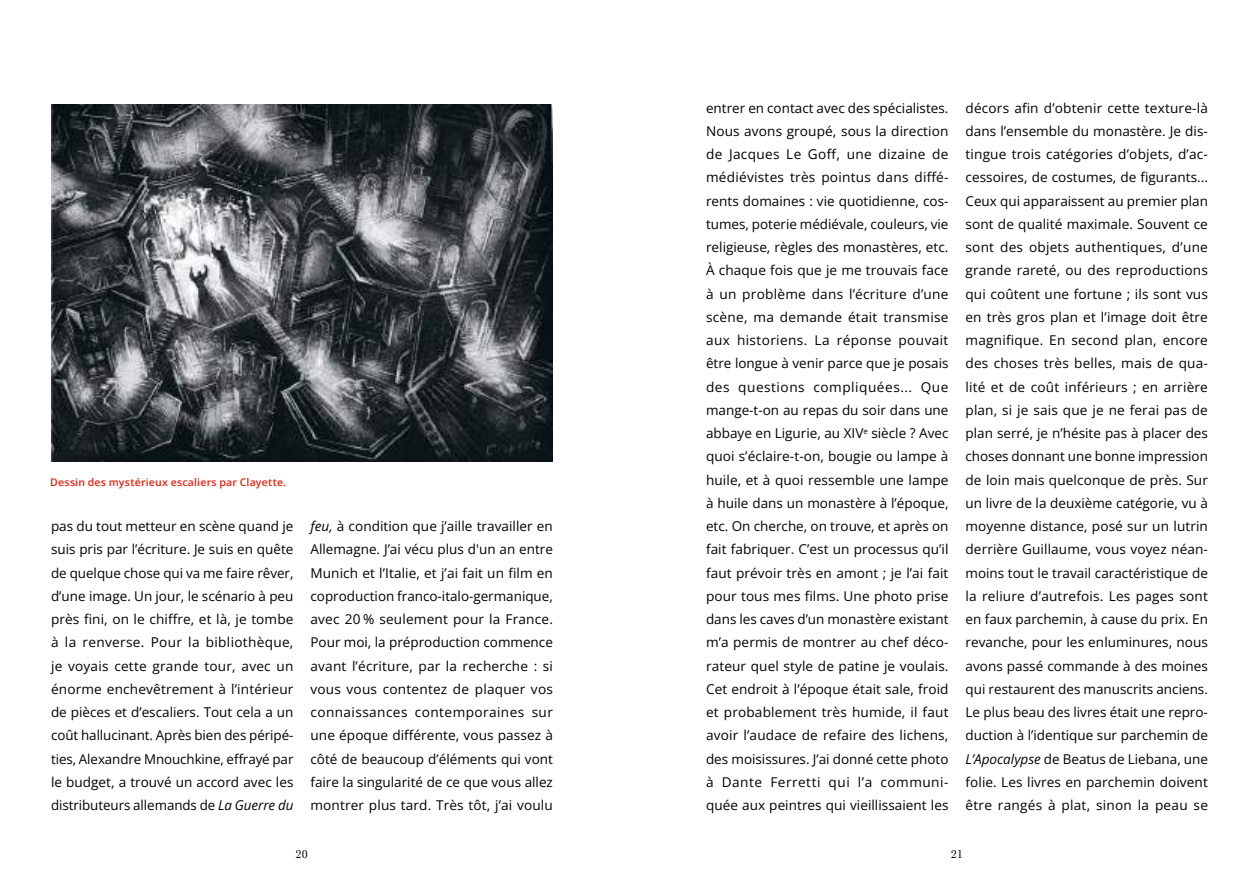
<style>
.page{position:relative;width:1259px;height:893px;background:#fff}
.page>*{position:absolute;margin:0;border:0;box-sizing:border-box;transform-origin:0 0}
.t1{font:13.5px/23.2px "Open Sans";letter-spacing:.005em;color:#000;text-align:justify}
.t2{font:12px "Cochin";color:#000}
.t3{font:600 10.5px "Open Sans";letter-spacing:.025em;color:#e42212}
.s1{font-style:italic}
</style>
<div class="page">
<img style="left:51px;top:105px;width:502px;height:356px">
<p class="t3" style="left:50px;top:474px;width:237px">Dessin des mystérieux escaliers par Clayette.</p>
<p class="t1" style="left:51px;top:514px;width:244px">pas du tout metteur en scène quand je suis pris par l’écriture. Je suis en quête de quelque chose qui va me faire rêver, d’une image. Un jour, le scénario à peu près fini, on le chiffre, et là, je tombe à la renverse. Pour la bibliothèque, je voyais cette grande tour, avec un énorme enchevêtrement à l’intérieur de pièces et d’escaliers. Tout cela a un coût hallucinant. Après bien des péripé&shy;ties, Alexandre Mnouchkine, effrayé par le budget, a trouvé un accord avec les distributeurs allemands de <span class="s1">La Guerre du</span></p>
<p class="t1" style="left:310px;top:514px;width:244px"><span class="s1">feu,</span> à condition que j’aille travailler en Allemagne. J’ai vécu plus d'un an entre Munich et l’Italie, et j’ai fait un film en coproduction franco-italo-germanique, avec 20 % seulement pour la France.<br>Pour moi, la préproduction commence avant l’écriture, par la recherche : si vous vous contentez de plaquer vos connaissances contemporaines sur une époque différente, vous passez à côté de beaucoup d’éléments qui vont faire la singularité de ce que vous allez montrer plus tard. Très tôt, j’ai voulu</p>
<p class="t1" style="left:706px;top:96px;width:244px">entrer en contact avec des spécialistes.<br>Nous avons groupé, sous la direction de Jacques Le Goff, une dizaine de médiévistes très pointus dans diffé&shy;rents domaines : vie quotidienne, cos&shy;tumes, poterie médiévale, couleurs, vie religieuse, règles des monastères, etc.<br>À chaque fois que je me trouvais face à un problème dans l’écriture d’une scène, ma demande était transmise aux historiens. La réponse pouvait être longue à venir parce que je posais des questions compliquées... Que mange-t-on au repas du soir dans une abbaye en Ligurie, au XIV<sup>e</sup> siècle ? Avec quoi s’éclaire-t-on, bougie ou lampe à huile, et à quoi ressemble une lampe à huile dans un monastère à l’époque, etc. On cherche, on trouve, et après on fait fabriquer. C’est un processus qu’il faut prévoir très en amont ; je l’ai fait pour tous mes films. Une photo prise dans les caves d’un monastère existant m’a permis de montrer au chef déco&shy;rateur quel style de patine je voulais.<br>Cet endroit à l’époque était sale, froid et probablement très humide, il faut avoir l’audace de refaire des lichens, des moisissures. J’ai donné cette photo à Dante Ferretti qui l’a communi&shy;quée aux peintres qui vieillissaient les</p>
<p class="t1" style="left:965px;top:96px;width:244px">décors afin d’obtenir cette texture-là dans l’ensemble du monastère. Je dis&shy;tingue trois catégories d’objets, d’ac&shy;cessoires, de costumes, de figurants...<br>Ceux qui apparaissent au premier plan sont de qualité maximale. Souvent ce sont des objets authentiques, d’une grande rareté, ou des reproductions qui coûtent une fortune ; ils sont vus en très gros plan et l’image doit être magnifique. En second plan, encore des choses très belles, mais de qua&shy;lité et de coût inférieurs ; en arrière plan, si je sais que je ne ferai pas de plan serré, je n’hésite pas à placer des choses donnant une bonne impression de loin mais quelconque de près. Sur un livre de la deuxième catégorie, vu à moyenne distance, posé sur un lutrin derrière Guillaume, vous voyez néan&shy;moins tout le travail caractéristique de la reliure d’autrefois. Les pages sont en faux parchemin, à cause du prix. En revanche, pour les enluminures, nous avons passé commande à des moines qui restaurent des manuscrits anciens.<br>Le plus beau des livres était une repro&shy;duction à l’identique sur parchemin de <span class="s1">L’Apocalypse</span> de Beatus de Liebana, une folie. Les livres en parchemin doivent être rangés à plat, sinon la peau se</p>
<p class="t2" style="left:296px;top:846px;width:13px">20</p>
<p class="t2" style="left:951px;top:846px;width:13px">21</p>
</div>
